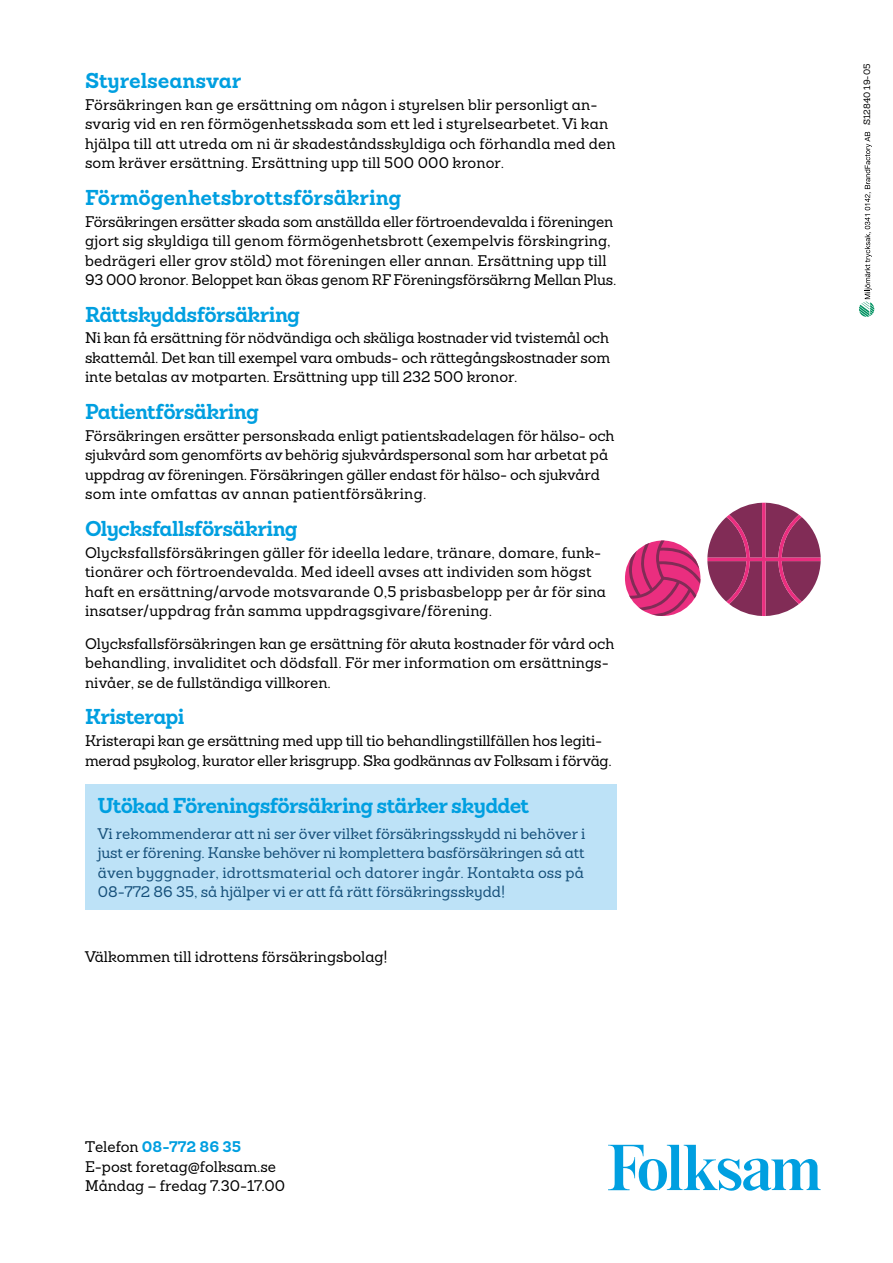
<style>
.page{position:relative;width:893px;height:1263px;background:#fff}
.page>*{position:absolute;margin:0;border:0;box-sizing:border-box;transform-origin:0 0}
.t1{font:700 21px "Sanchez Folksam";letter-spacing:-.03em;color:#009fe0}
.t2{font:700 21px "Sanchez Folksam";letter-spacing:-.005em;color:#009fe0}
.t3{font:500 15px/19.5px "Sanchez Folksam";color:#000}
.t4{font:500 15px/19.5px "Sanchez Folksam";color:#16507a;text-align:justify}
.t5{font:500 9px "Sanchez Folksam";color:#000}
.s1{font-weight:700;color:#009fe0}
</style>
<div class="page">
<div style="left:85px;top:784px;width:532px;height:126px;background:#bde2f7"></div>
<svg style="left:707px;top:503px;width:114px;height:113px"></svg>
<svg style="left:628px;top:540px;width:72px;height:76px"></svg>
<svg style="left:859px;top:132px;width:15px;height:185px"></svg>
<svg style="left:608px;top:1145px;width:213px;height:46px"></svg>
<h1 class="t2" style="left:85px;top:66px;width:158px">Styrelseansvar</h1>
<p class="t3" style="left:85px;top:94px;width:532px">Försäkringen kan ge ersättning om någon i styrelsen blir personligt an&shy;svarig vid en ren förmögenhetsskada som ett led i styrelsearbetet. Vi kan hjälpa till att utreda om ni är skadeståndsskyldiga och förhandla med den som kräver ersättning. Ersättning upp till 500 000 kronor.</p>
<h1 class="t2" style="left:85px;top:183px;width:318px">Förmögenhetsbrottsförsäkring</h1>
<p class="t3" style="left:85px;top:211px;width:533px">Försäkringen ersätter skada som anställda eller förtroendevalda i föreningen gjort sig skyldiga till genom förmögenhetsbrott (exempelvis förskingring, bedrägeri eller grov stöld) mot föreningen eller annan. Ersättning upp till 93 000 kronor. Beloppet kan ökas genom RF Föreningsförsäkrng Mellan Plus.</p>
<h1 class="t1" style="left:85px;top:300px;width:217px">Rättskyddsförsäkring</h1>
<p class="t3" style="left:85px;top:328px;width:527px;text-align:justify">Ni kan få ersättning för nödvändiga och skäliga kostnader vid tvistemål och skattemål. Det kan till exempel vara ombuds- och rättegångskostnader som inte betalas av motparten. Ersättning upp till 232 500 kronor.</p>
<h1 class="t1" style="left:85px;top:397px;width:176px">Patientförsäkring</h1>
<p class="t3" style="left:85px;top:426px;width:531px">Försäkringen ersätter personskada enligt patientskadelagen för hälso- och sjukvård som genomförts av behörig sjukvårdspersonal som har arbetat på uppdrag av föreningen. Försäkringen gäller endast för hälso- och sjukvård som inte omfattas av annan patientförsäkring.</p>
<h1 class="t1" style="left:85px;top:514px;width:214px">Olycksfallsförsäkring</h1>
<p class="t3" style="left:85px;top:542px;width:523px">Olycksfallsförsäkringen gäller för ideella ledare, tränare, domare, funk&shy;tionärer och förtroendevalda. Med ideell avses att individen som högst haft en ersättning/arvode motsvarande 0,5 prisbasbelopp per år för sina insatser/uppdrag från samma uppdragsgivare/förening.</p>
<p class="t3" style="left:85px;top:633px;width:531px">Olycksfallsförsäkringen kan ge ersättning för akuta kostnader för vård och behandling, invaliditet och dödsfall. För mer information om ersättnings&shy;nivåer, se de fullständiga villkoren.</p>
<h1 class="t1" style="left:85px;top:702px;width:101px">Kristerapi</h1>
<p class="t3" style="left:85px;top:731px;width:528px">Kristerapi kan ge ersättning med upp till tio behandlingstillfällen hos legiti&shy;merad psykolog, kurator eller krisgrupp. Ska godkännas av Folksam i förväg.</p>
<h1 class="t1" style="left:98px;top:791px;width:433px">Utökad Föreningsförsäkring stärker skyddet</h1>
<p class="t4" style="left:98px;top:824px;width:489px">Vi rekommenderar att ni ser över vilket försäkringsskydd ni behöver i just er förening. Kanske behöver ni komplettera basförsäkringen så att även byggnader, idrottsmaterial och datorer ingår. Kontakta oss på 08-772 86 35, så hjälper vi er att få rätt försäkringsskydd!</p>
<p class="t3" style="left:85px;top:947px;width:304px">Välkommen till idrottens försäkringsbolag!</p>
<p class="t3" style="left:85px;top:1137px;width:201px">Telefon <span class="s1">08-772 86 35<br></span>E-post foretag@folksam.se<br>Måndag – fredag 7.30-17.00</p>
<p class="t5" style="left:861px;top:125px;width:63px;rotate:-90deg">S12840 19-05</p>
</div>
